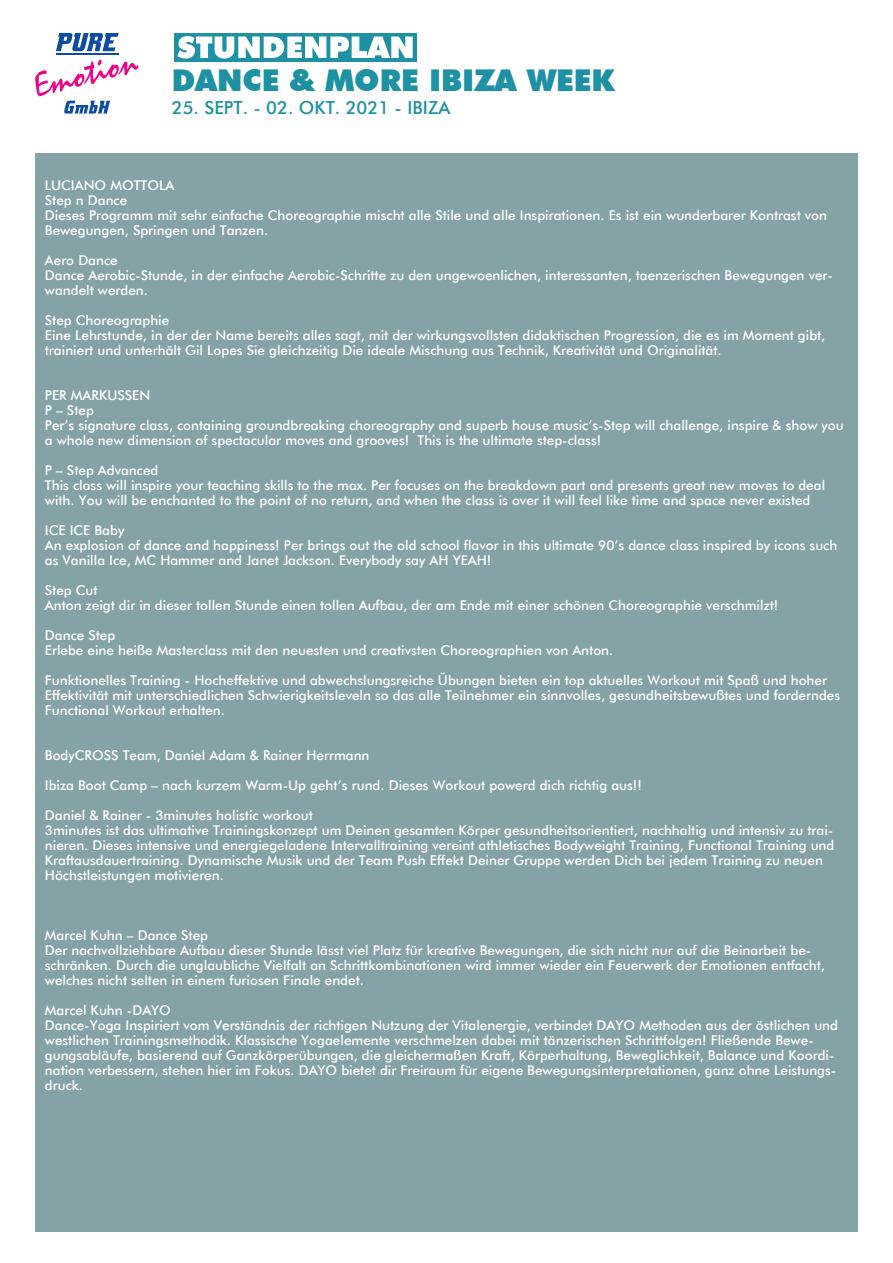
<style>
.page{position:relative;width:893px;height:1263px;background:#fff}
.page>*{position:absolute;margin:0;border:0;box-sizing:border-box;transform-origin:0 0}
.t1{font:900 30px "Futura BT";color:#1e91a5}
.t2{font:500 18px "Futura BT";color:#1e91a5}
.t3{font:500 13.5px/15px "Futura BT";color:#fff}
</style>
<div class="page">
<svg style="left:56px;top:33px;width:63px;height:18px"></svg>
<hr style="left:56px;top:53px;width:63px;height:2px;background:#0d4da1">
<svg style="left:35px;top:60px;width:103px;height:54px"></svg>
<svg style="left:174px;top:33px;width:243px;height:29px"></svg>
<div style="left:35px;top:153px;width:823px;height:1078px;background:#85a2a7"></div>
<h1 class="t1" style="left:172px;top:62px;width:444px">DANCE &amp; MORE IBIZA WEEK</h1>
<h2 class="t2" style="left:172px;top:96px;width:280px">25. sept. - 02. Okt. 2021 - Ibiza</h2>
<p class="t3" style="left:45px;top:177px;width:784px">Luciano Mottola<br>Step n Dance<br>Dieses Programm mit sehr einfache Choreographie mischt alle Stile und alle I nspirationen. Es ist ein wunderbarer Kontrast von Bewegungen, Springen und Tanzen.</p>
<p class="t3" style="left:45px;top:252px;width:790px">Aero Dance<br>Dance Aerobic-Stunde, in der einfache Aerobic-Schritte zu den ungewoenlichen, interessanten, taenzerischen Bewegungen ver&shy;wandelt werden.</p>
<p class="t3" style="left:45px;top:312px;width:782px">Step Choreographie<br>Eine Lehrstunde, in der der Name bereits alles sagt, mit der wirkungsvollsten didaktischen Progression, die es im Moment gibt, trainiert und unterhält Gil Lopes Sie gleichzeitig Die ideale Mischung aus Technik, Kreativität und Originalität.</p>
<p class="t3" style="left:45px;top:387px;width:800px">Per Markussen<br>P – Step<br>Per’s signature class, containing groundbreaking choreography and superb house music’s-Step will challenge, inspire &amp; show you a whole new dimension of spectacular moves and grooves! This is the ultimate step-class!</p>
<p class="t3" style="left:45px;top:462px;width:782px">P – Step Advanced<br>This class will inspire your teaching skills to the max. Per focuses on the breakdown part and presents great new moves to deal with. You will be enchanted to the point of no return, and when the class is over it will feel like time and space never existed</p>
<p class="t3" style="left:45px;top:522px;width:8px">ICE</p>
<p class="t3" style="left:70px;top:522px;width:8px">ICE</p>
<p class="t3" style="left:45px;top:522px;width:794px;text-indent:50px">Baby<br>An explosion of dance and happiness! Per brings out the old school flavor in this ultimate 90’s dance class inspired by icons such as Vanilla Ice, MC Hammer and Janet Jackson. Everybody say AH YEAH</p>
<p class="t3" style="left:487px;top:552px;width:6px">!</p>
<p class="t3" style="left:45px;top:582px;width:735px">Step Cut<br>Anton zeigt dir in dieser tollen Stunde einen tollen Aufbau, der am Ende mit einer schönen Choreographie verschmilzt!</p>
<p class="t3" style="left:45px;top:627px;width:570px">Dance Step<br>Erlebe eine heiße Masterclass mit den neuesten und creativsten Choreographien von Anton.</p>
<p class="t3" style="left:45px;top:672px;width:797px">Funktionelles Training - Hocheffektive und abwechslungsreiche Ü bungen bieten ein top aktuelles Workout mit Spaß und hoher<br>Effektivität mit unterschiedlichen Schwierigkeitsleveln so das alle Teilnehmer ein sinnvolles, gesundheitsbewußtes und forderndes<br>Functional Workout erhalten.</p>
<p class="t3" style="left:45px;top:747px;width:326px">BodyCROSS Team, Daniel Adam &amp; Rainer Herrmann</p>
<p class="t3" style="left:45px;top:777px;width:598px">I biza Boot Camp – nach kurzem Warm-Up geht’s rund. Dieses Workout powerd dich richtig aus!!</p>
<p class="t3" style="left:45px;top:807px;width:791px">Daniel &amp; Rainer - 3minutes holistic workout<br>3minutes ist das ultimative Trainingskonzept um Deinen gesamten Körper gesundheitsorientiert, nachhaltig und intensiv zu trai&shy;nieren. Dieses intensive und energiegeladene I ntervalltraining vereint athletisches Bodyweight Training, Functional Training und Kraftausdauertraining. Dynamische Musik und der Team Push Effekt Deiner Gruppe werden Dich bei jedem Training zu neuen Höchstleistungen motivieren.</p>
<p class="t3" style="left:45px;top:927px;width:782px">Marcel Kuhn – Dance Step<br>Der nachvollziehbare Aufbau dieser Stunde lässt viel Platz für kreative Bewegungen, die sich nicht nur auf die Beinarbeit be&shy;schränken. Durch die unglaubliche Vielfalt an Schrittkombinationen wird immer wieder ein Feuerwerk der Emotionen entfacht, welches nicht selten in einem furiosen Finale endet.</p>
<p class="t3" style="left:45px;top:1002px;width:795px">Marcel Kuhn -DAYO<br>Dance-Yoga I nspiriert vom Verständnis der richtigen N utzung der Vitalenergie, verbindet DAYO Methoden aus der östlichen und westlichen Trainingsmethodik. Klassische Yogaelemente verschmelzen dabei mit tänzerischen Schrittfolgen! Fließende Bewe&shy;gungsabläufe, basierend auf Ganzkörperübungen, die gleichermaßen Kraft, Körperhaltung, Beweglichkeit, Balance und Koordi&shy;nation verbessern, stehen hier im Fokus. DAYO bietet dir Freiraum für eigene Bewegungsinterpretationen, ganz ohne Leistungs&shy;druck.</p>
</div>
